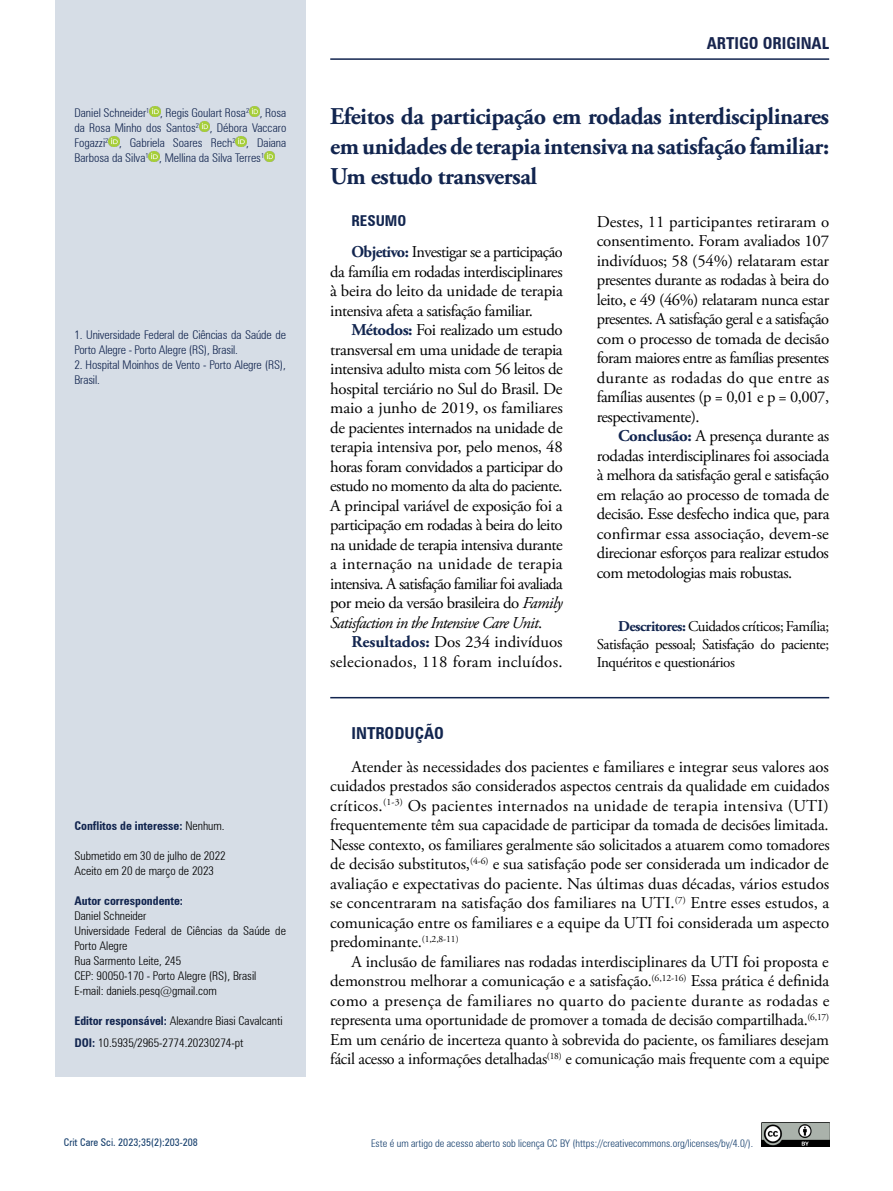
<style>
.page{position:relative;width:893px;height:1191px;background:#fff}
.page>*{position:absolute;margin:0;border:0;box-sizing:border-box;transform-origin:0 0}
.t1{font:700 24px/30px "Adobe Garamond Pro";letter-spacing:-.02em;color:#12254f;text-align:justify}
.t2{font:16.5px/19.5px "Adobe Garamond Pro";letter-spacing:-.03em;color:#000;text-align:justify}
.t3{font:16.5px/19.5px "Adobe Garamond Pro";letter-spacing:.01em;color:#000;text-align:right}
.t4{font:700 condensed 16.5px "Zurich BT";color:#18254e}
.t5{font:700 condensed 16.5px "Zurich BT";color:#12254f}
.t6{font:15px/18px "Adobe Garamond Pro";letter-spacing:-.03em;color:#000;text-align:justify}
.t7{font:700 condensed 15px "Zurich BT";color:#12254f}
.t8{font:300 condensed 12px/15px "Zurich BT";color:#000}
.t9{font:300 condensed 12px/15px "Zurich BT";letter-spacing:-.01em;color:#12254f}
.t10{font:700 condensed 12px "Zurich BT";color:#12254f}
.t11{font:300 condensed 10.5px "Zurich BT";color:#163f6d}
.t12{font:condensed 10.5px "Zurich BT";color:#163f6d}
.s1{font-weight:300;color:#000}
.s2{font-weight:700;color:#12254f}
.s3{font-style:italic}
</style>
<div class="page">
<div style="left:55px;top:0;width:250px;height:1076px;background:#d5dce6"></div>
<svg style="left:149px;top:106px;width:11px;height:11px"></svg>
<svg style="left:249px;top:106px;width:11px;height:11px"></svg>
<svg style="left:199px;top:121px;width:11px;height:11px"></svg>
<svg style="left:108px;top:136px;width:11px;height:11px"></svg>
<svg style="left:236px;top:136px;width:10px;height:11px"></svg>
<svg style="left:149px;top:151px;width:10px;height:11px"></svg>
<svg style="left:264px;top:151px;width:11px;height:11px"></svg>
<hr style="left:330px;top:697px;width:499px;height:1px;background:#12254f">
<img style="left:761px;top:1122px;width:68px;height:24px">
<hr style="left:330px;top:58px;width:499px;height:2px;background:#12254f">
<p class="t9" style="left:74px;top:105px;width:213px;text-align:justify">Daniel Schneider<sup>1</sup> , Regis Goulart Rosa<sup>2</sup> , Rosa da Rosa Minho dos Santos<sup>2</sup> , Débora Vaccaro Fogazzi<sup>2</sup> , Gabriela Soares Rech<sup>2</sup> , Daiana Barbosa da Silva<sup>1</sup> , Mellina da Silva Terres<sup>1</sup></p>
<p class="t9" style="left:74px;top:327px;width:213px">1. Universidade Federal de Ciências da Saúde de<br>Porto Alegre - Porto Alegre (RS), Brasil.</p>
<p class="t9" style="left:74px;top:357px;width:213px">2. Hospital Moinhos de Vento - Porto Alegre (RS),<br>Brasil.</p>
<p class="t10" style="left:74px;top:818px;width:152px">Conflitos de interesse: <span class="s1">Nenhum.</span></p>
<p class="t8" style="left:74px;top:848px;width:153px">Submetido em 30 de julho de 2022<br>Aceito em 20 de março de 2023</p>
<p class="t10" style="left:74px;top:893px;width:110px">Autor correspondente:</p>
<p class="t8" style="left:74px;top:908px;width:213px">Daniel Schneider<br>Universidade Federal de Ciências da Saúde de<br>Porto Alegre<br>Rua Sarmento Leite, 245<br>CEP: 90050-170 - Porto Alegre (RS), Brasil<br>E-mail: daniels.pesq@gmail.com</p>
<p class="t8" style="left:74px;top:1013px;width:210px"><span class="s2">Editor responsável:</span> Alexandre Biasi Cavalcanti</p>
<p class="t8" style="left:74px;top:1035px;width:171px"><span class="s2">DOI:</span> 10.5935/2965-2774.20230274-pt</p>
<p class="t12" style="left:64px;top:1135px;width:136px">Crit Care Sci. 2023;35(2):203-208</p>
<p class="t4" style="left:707px;top:33px;width:124px">ARTIGO ORIGINAL</p>
<h1 class="t1" style="left:330px;top:102px;width:500px">Efeitos da participação em rodadas interdisciplinares em unidades de terapia intensiva na satisfação familiar:<br>Um estudo transversal</h1>
<p class="t7" style="left:351px;top:211px;width:56px">RESUMO</p>
<p class="t2" style="left:597px;top:212px;width:234px">Destes, 11 participantes retiraram o consentimento. Foram avaliados 107 indivíduos; 58 (54%) relataram estar presentes durante as rodadas à beira do leito, e 49 (46%) relataram nunca estar presentes. A satisfação geral e a satisfação com o processo de tomada de decisão foram maiores entre as famílias presentes durante as rodadas do que entre as famílias ausentes (p = 0,01 e p = 0,007, respectivamente).</p>
<p class="t2" style="left:597px;top:427px;width:234px;text-indent:21px"><span class="s2">Conclusão:</span> A presença durante as rodadas interdisciplinares foi associada à melhora da satisfação geral e satisfação em relação ao processo de tomada de decisão. Esse desfecho indica que, para confirmar essa associação, devem-se direcionar esforços para realizar estudos com metodologias mais robustas.</p>
<p class="t2" style="left:330px;top:243px;width:234px;text-indent:21px"><span class="s2">Objetivo:</span> Investigar se a participação da família em rodadas interdisciplinares à beira do leito da unidade de terapia intensiva afeta a satisfação familiar.</p>
<p class="t2" style="left:330px;top:321px;width:234px;text-indent:21px"><span class="s2">Métodos:</span> Foi realizado um estudo transversal em uma unidade de terapia intensiva adulto mista com 56 leitos de hospital terciário no Sul do Brasil. De maio a junho de 2019, os familiares de pacientes internados na unidade de terapia intensiva por, pelo menos, 48 horas foram convidados a participar do estudo no momento da alta do paciente.<br>A principal variável de exposição foi a participação em rodadas à beira do leito na unidade de terapia intensiva durante a internação na unidade de terapia intensiva. A satisfação familiar foi avaliada por meio da versão brasileira do <span class="s3">Family Satisfaction in the Intensive Care Unit</span>.</p>
<p class="t3" style="left:330px;top:633px;width:234px"><span class="s2">Resultados:</span> Dos 234 indivíduos selecionados, 118 foram incluídos.</p>
<p class="t6" style="left:597px;top:617px;width:234px;text-indent:21px"><span class="s2">Descritores:</span> Cuidados críticos; Família; Satisfação pessoal; Satisfação do paciente; Inquéritos e questionários</p>
<p class="t5" style="left:352px;top:723px;width:94px">INTRODUÇÃO</p>
<p class="t2" style="left:330px;top:757px;width:501px;text-indent:21px">Atender às necessidades dos pacientes e familiares e integrar seus valores aos cuidados prestados são considerados aspectos centrais da qualidade em cuidados críticos.<sup>(1-3)</sup> Os pacientes internados na unidade de terapia intensiva (UTI) frequentemente têm sua capacidade de participar da tomada de decisões limitada.<br>Nesse contexto, os familiares geralmente são solicitados a atuarem como tomadores de decisão substitutos,<sup>(4-6)</sup> e sua satisfação pode ser considerada um indicador de avaliação e expectativas do paciente. Nas últimas duas décadas, vários estudos se concentraram na satisfação dos familiares na UTI.<sup>(7)</sup> Entre esses estudos, a comunicação entre os familiares e a equipe da UTI foi considerada um aspecto predominante.<sup>(1,2,8-11)</sup></p>
<p class="t2" style="left:330px;top:952px;width:501px;text-indent:21px">A inclusão de familiares nas rodadas interdisciplinares da UTI foi proposta e demonstrou melhorar a comunicação e a satisfação.<sup>(6,12-16)</sup> Essa prática é definida como a presença de familiares no quarto do paciente durante as rodadas e representa uma oportunidade de promover a tomada de decisão compartilhada.<sup>(6,17)<br></sup>Em um cenário de incerteza quanto à sobrevida do paciente, os familiares desejam fácil acesso a informações detalhadas<sup>(18)</sup> e comunicação mais frequente com a equipe</p>
<p class="t11" style="left:371px;top:1137px;width:384px">Este é um artigo de acesso aberto sob licença CC BY (https://creativecommons.org/licenses/by/4.0/).</p>
</div>
